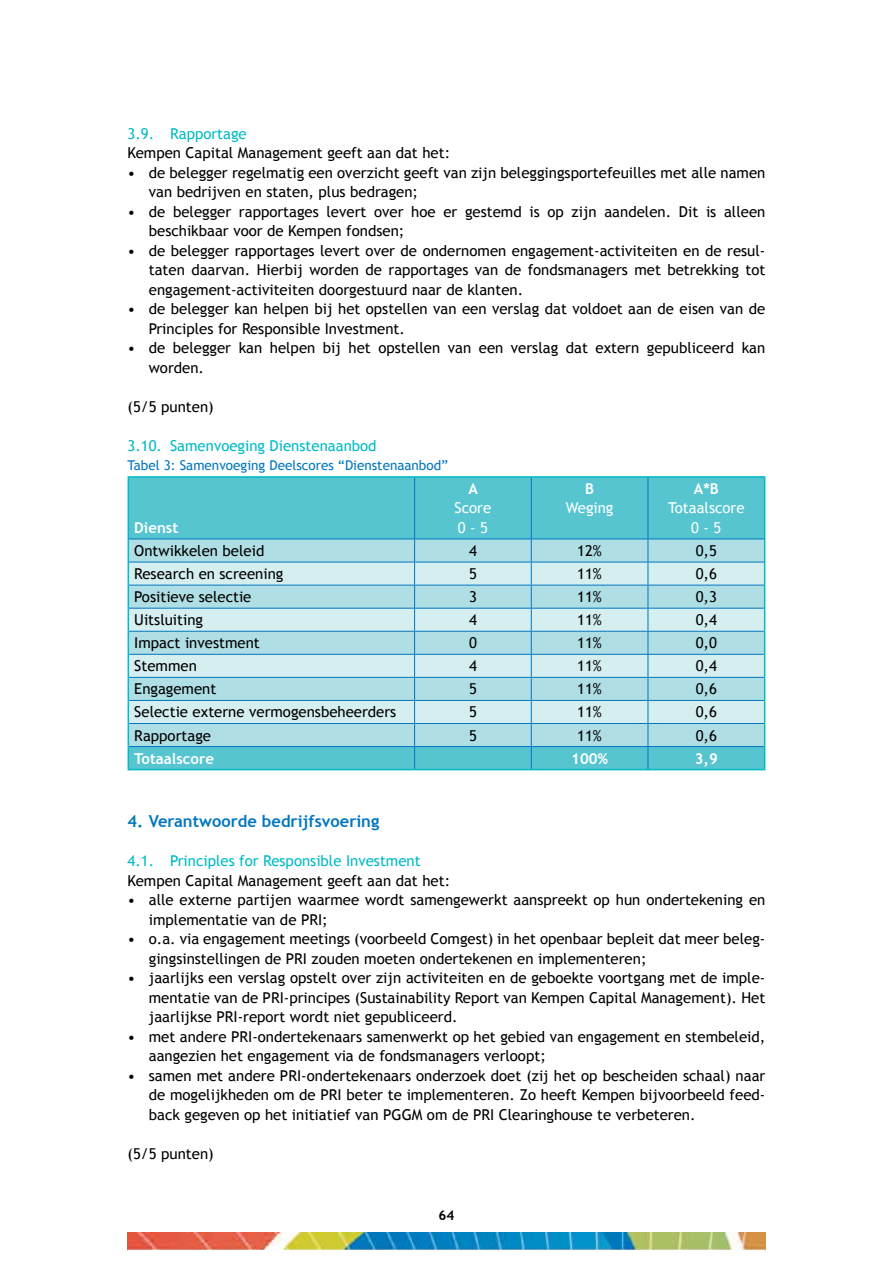
<style>
.page{position:relative;width:893px;height:1263px;background:#fff}
.page>*{position:absolute;margin:0;border:0;box-sizing:border-box;transform-origin:0 0}
.t1{font:700 16.5px "Trebuchet MS";color:#0076c0}
.t2{font:15px/19.5px "Trebuchet MS";color:#000}
.t3{font:15px "Trebuchet MS";color:#00bac6}
.t4{font:700 15px "Trebuchet MS";color:#fff}
.t5{font:15px/19.5px "Trebuchet MS";color:#fff}
.t6{font:13.5px "Trebuchet MS";color:#0076c0}
.t7{font:700 13.5px "Trebuchet MS";color:#000}
</style>
<div class="page">
<img style="left:128px;top:1232px;width:638px;height:20px">
<div style="left:128px;top:1250px;width:636px;height:12px;background:#fff"></div>
<div style="left:129px;top:478px;width:635px;height:291px;background:#56c5d0"></div>
<div style="left:129px;top:540px;width:635px;height:206px;background:#afdfe4"></div>
<svg style="left:129px;top:563px;width:635px;height:160px;background:#c2e6ea"></svg>
<hr style="left:128px;top:476px;width:287px;height:2px;background:#00bac6">
<hr style="left:128px;top:478px;width:1px;height:61px;background:#00bac6">
<hr style="left:415px;top:476px;width:116px;height:2px;background:#00bac6">
<hr style="left:531px;top:476px;width:117px;height:2px;background:#00bac6">
<hr style="left:648px;top:476px;width:117px;height:2px;background:#00bac6">
<hr style="left:764px;top:478px;width:1px;height:61px;background:#00bac6">
<svg style="left:128px;top:539px;width:1px;height:230px"></svg>
<svg style="left:764px;top:539px;width:1px;height:230px"></svg>
<hr style="left:128px;top:769px;width:287px;height:1px;background:#00bac6">
<hr style="left:415px;top:769px;width:116px;height:1px;background:#00bac6">
<hr style="left:531px;top:769px;width:117px;height:1px;background:#00bac6">
<hr style="left:648px;top:769px;width:117px;height:1px;background:#00bac6">
<hr style="left:414px;top:478px;width:1px;height:61px;background:#0076c0">
<hr style="left:531px;top:478px;width:1px;height:61px;background:#0076c0">
<hr style="left:648px;top:478px;width:1px;height:61px;background:#0076c0">
<hr style="left:129px;top:539px;width:286px;height:1px;background:#0076c0">
<hr style="left:415px;top:539px;width:116px;height:1px;background:#0076c0">
<hr style="left:531px;top:539px;width:117px;height:1px;background:#0076c0">
<hr style="left:648px;top:539px;width:116px;height:1px;background:#0076c0">
<hr style="left:129px;top:562px;width:286px;height:1px;background:#0076c0">
<hr style="left:415px;top:562px;width:116px;height:1px;background:#0076c0">
<hr style="left:531px;top:562px;width:117px;height:1px;background:#0076c0">
<hr style="left:648px;top:562px;width:116px;height:1px;background:#0076c0">
<hr style="left:129px;top:585px;width:286px;height:1px;background:#0076c0">
<hr style="left:415px;top:585px;width:116px;height:1px;background:#0076c0">
<hr style="left:531px;top:585px;width:117px;height:1px;background:#0076c0">
<hr style="left:648px;top:585px;width:116px;height:1px;background:#0076c0">
<hr style="left:129px;top:608px;width:286px;height:1px;background:#0076c0">
<hr style="left:415px;top:608px;width:116px;height:1px;background:#0076c0">
<hr style="left:531px;top:608px;width:117px;height:1px;background:#0076c0">
<hr style="left:648px;top:608px;width:116px;height:1px;background:#0076c0">
<hr style="left:129px;top:631px;width:286px;height:1px;background:#0076c0">
<hr style="left:415px;top:631px;width:116px;height:1px;background:#0076c0">
<hr style="left:531px;top:631px;width:117px;height:1px;background:#0076c0">
<hr style="left:648px;top:631px;width:116px;height:1px;background:#0076c0">
<hr style="left:129px;top:654px;width:286px;height:1px;background:#0076c0">
<hr style="left:415px;top:654px;width:116px;height:1px;background:#0076c0">
<hr style="left:531px;top:654px;width:117px;height:1px;background:#0076c0">
<hr style="left:648px;top:654px;width:116px;height:1px;background:#0076c0">
<hr style="left:129px;top:677px;width:286px;height:1px;background:#0076c0">
<hr style="left:415px;top:677px;width:116px;height:1px;background:#0076c0">
<hr style="left:531px;top:677px;width:117px;height:1px;background:#0076c0">
<hr style="left:648px;top:677px;width:116px;height:1px;background:#0076c0">
<hr style="left:129px;top:700px;width:286px;height:1px;background:#0076c0">
<hr style="left:415px;top:700px;width:116px;height:1px;background:#0076c0">
<hr style="left:531px;top:700px;width:117px;height:1px;background:#0076c0">
<hr style="left:648px;top:700px;width:116px;height:1px;background:#0076c0">
<hr style="left:129px;top:723px;width:286px;height:1px;background:#0076c0">
<hr style="left:415px;top:723px;width:116px;height:1px;background:#0076c0">
<hr style="left:531px;top:723px;width:117px;height:1px;background:#0076c0">
<hr style="left:648px;top:723px;width:116px;height:1px;background:#0076c0">
<hr style="left:129px;top:746px;width:286px;height:1px;background:#0076c0">
<hr style="left:415px;top:746px;width:116px;height:1px;background:#0076c0">
<svg style="left:414px;top:539px;width:1px;height:230px"></svg>
<hr style="left:531px;top:746px;width:117px;height:1px;background:#0076c0">
<svg style="left:531px;top:539px;width:1px;height:230px"></svg>
<hr style="left:648px;top:746px;width:116px;height:1px;background:#0076c0">
<svg style="left:648px;top:539px;width:1px;height:230px"></svg>
<p class="t3" style="left:128px;top:124px;width:121px">3.9. Rapportage</p>
<p class="t2" style="left:128px;top:143px;width:324px">Kempen Capital Management geeft aan dat het:</p>
<p class="t2" style="left:149px;top:163px;width:618px;text-indent:-21px">• de belegger regelmatig een overzicht geeft van zijn beleggingsportefeuilles met alle namen van bedrijven en staten, plus bedragen;</p>
<p class="t2" style="left:149px;top:202px;width:618px;text-indent:-21px">• de belegger rapportages levert over hoe er gestemd is op zijn aandelen. Dit is alleen beschikbaar voor de Kempen fondsen;</p>
<p class="t2" style="left:149px;top:241px;width:618px;text-align:justify;text-indent:-21px">• de belegger rapportages levert over de ondernomen engagement-activiteiten en de resul&shy;taten daarvan. Hierbij worden de rapportages van de fondsmanagers met betrekking tot engagement-activiteiten doorgestuurd naar de klanten.</p>
<p class="t2" style="left:149px;top:299px;width:618px;text-indent:-21px">• de belegger kan helpen bij het opstellen van een verslag dat voldoet aan de eisen van de<br>Principles for Responsible Investment.</p>
<p class="t2" style="left:149px;top:338px;width:618px;text-indent:-21px">• de belegger kan helpen bij het opstellen van een verslag dat extern gepubliceerd kan worden.</p>
<p class="t2" style="left:128px;top:397px;width:88px">(5/5 punten)</p>
<p class="t3" style="left:128px;top:436px;width:251px">3.10. Samenvoeging Dienstenaanbod</p>
<p class="t6" style="left:128px;top:457px;width:322px">Tabel 3: Samenvoeging Deelscores “Dienstenaanbod”</p>
<p class="t4" style="left:134px;top:518px;width:45px">Dienst</p>
<p class="t4" style="left:469px;top:479px;width:11px">A</p>
<p class="t5" style="left:455px;top:499px;width:38px">Score<br>0 - 5</p>
<p class="t4" style="left:585px;top:479px;width:10px">B</p>
<p class="t5" style="left:566px;top:499px;width:49px">Weging</p>
<p class="t4" style="left:694px;top:479px;width:26px">A*B</p>
<p class="t5" style="left:668px;top:499px;width:78px;text-align:center">Totaalscore<br>0 - 5</p>
<p class="t2" style="left:134px;top:541px;width:132px">Ontwikkelen beleid</p>
<p class="t2" style="left:469px;top:541px;width:9px">4</p>
<p class="t2" style="left:577px;top:541px;width:26px">12%</p>
<p class="t2" style="left:696px;top:541px;width:23px">0,5</p>
<p class="t2" style="left:134px;top:564px;width:151px">Research en screening</p>
<p class="t2" style="left:469px;top:564px;width:9px">5</p>
<p class="t2" style="left:577px;top:564px;width:26px">11%</p>
<p class="t2" style="left:696px;top:564px;width:23px">0,6</p>
<p class="t2" style="left:134px;top:587px;width:119px">Positieve selectie</p>
<p class="t2" style="left:469px;top:587px;width:9px">3</p>
<p class="t2" style="left:577px;top:587px;width:26px">11%</p>
<p class="t2" style="left:696px;top:587px;width:23px">0,3</p>
<p class="t2" style="left:134px;top:610px;width:70px">Uitsluiting</p>
<p class="t2" style="left:469px;top:610px;width:9px">4</p>
<p class="t2" style="left:577px;top:610px;width:26px">11%</p>
<p class="t2" style="left:696px;top:610px;width:23px">0,4</p>
<p class="t2" style="left:134px;top:633px;width:127px">Impact investment</p>
<p class="t2" style="left:469px;top:633px;width:9px">0</p>
<p class="t2" style="left:577px;top:633px;width:26px">11%</p>
<p class="t2" style="left:696px;top:633px;width:23px">0,0</p>
<p class="t2" style="left:134px;top:656px;width:64px">Stemmen</p>
<p class="t2" style="left:469px;top:656px;width:9px">4</p>
<p class="t2" style="left:577px;top:656px;width:26px">11%</p>
<p class="t2" style="left:696px;top:656px;width:23px">0,4</p>
<p class="t2" style="left:134px;top:679px;width:84px">Engagement</p>
<p class="t2" style="left:469px;top:679px;width:9px">5</p>
<p class="t2" style="left:577px;top:679px;width:26px">11%</p>
<p class="t2" style="left:696px;top:679px;width:23px">0,6</p>
<p class="t2" style="left:134px;top:703px;width:264px">Selectie externe vermogensbeheerders</p>
<p class="t2" style="left:469px;top:703px;width:9px">5</p>
<p class="t2" style="left:577px;top:703px;width:26px">11%</p>
<p class="t2" style="left:696px;top:703px;width:23px">0,6</p>
<p class="t2" style="left:134px;top:726px;width:78px">Rapportage</p>
<p class="t2" style="left:469px;top:726px;width:9px">5</p>
<p class="t2" style="left:577px;top:726px;width:26px">11%</p>
<p class="t2" style="left:696px;top:726px;width:23px">0,6</p>
<p class="t4" style="left:134px;top:749px;width:81px">Totaalscore</p>
<p class="t4" style="left:571px;top:749px;width:38px">100%</p>
<p class="t4" style="left:695px;top:749px;width:25px">3,9</p>
<p class="t1" style="left:128px;top:811px;width:253px">4. Verantwoorde bedrijfsvoering</p>
<p class="t3" style="left:128px;top:852px;width:295px">4.1. Principles for Responsible Investment</p>
<p class="t2" style="left:128px;top:871px;width:324px">Kempen Capital Management geeft aan dat het:</p>
<p class="t2" style="left:149px;top:890px;width:618px;text-indent:-21px">• alle externe partijen waarmee wordt samengewerkt aanspreekt op hun ondertekening en implementatie van de PRI;</p>
<p class="t2" style="left:149px;top:929px;width:618px;text-indent:-21px">• o.a. via engagement meetings (voorbeeld Comgest) in het openbaar bepleit dat meer beleg&shy;gingsinstellingen de PRI zouden moeten ondertekenen en implementeren;</p>
<p class="t2" style="left:149px;top:968px;width:618px;text-align:justify;text-indent:-21px">• jaarlijks een verslag opstelt over zijn activiteiten en de geboekte voortgang met de imple&shy;mentatie van de PRI-principes (Sustainability Report van Kempen Capital Management). Het jaarlijkse PRI-report wordt niet gepubliceerd.</p>
<p class="t2" style="left:149px;top:1027px;width:618px;text-indent:-21px">• met andere PRI-ondertekenaars samenwerkt op het gebied van engagement en stembeleid, aangezien het engagement via de fondsmanagers verloopt;</p>
<p class="t2" style="left:149px;top:1066px;width:618px;text-align:justify;text-indent:-21px">• samen met andere PRI-ondertekenaars onderzoek doet (zij het op bescheiden schaal) naar de mogelijkheden om de PRI beter te implementeren. Zo heeft Kempen bijvoorbeeld feed&shy;back gegeven op het initiatief van PGGM om de PRI Clearinghouse te verbeteren.</p>
<p class="t2" style="left:128px;top:1144px;width:88px">(5/5 punten)</p>
<p class="t7" style="left:439px;top:1207px;width:17px">64</p>
</div>
